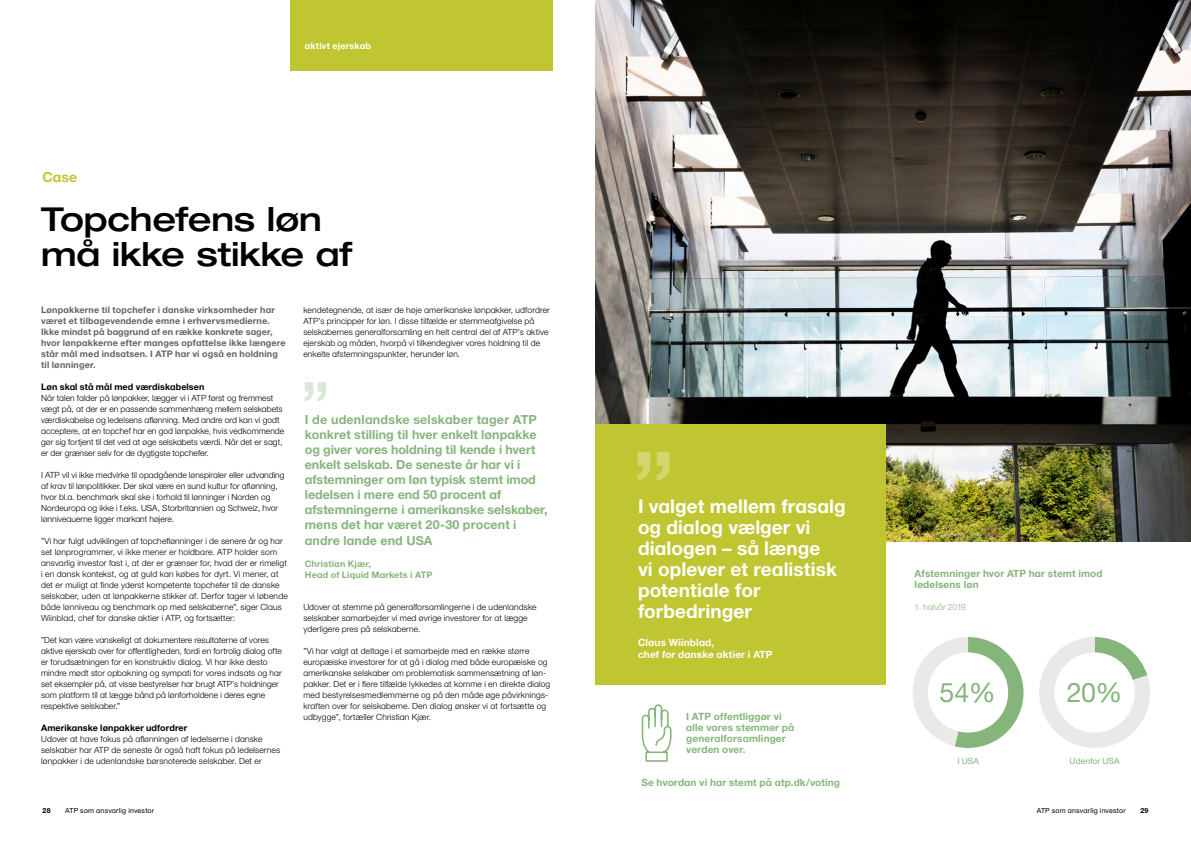
<style>
.page{position:relative;width:1191px;height:842px;background:#fff}
.page>*{position:absolute;margin:0;border:0;box-sizing:border-box;transform-origin:0 0}
.t1{font:700 90px "Helvetica Neue ATP Body";color:#fff}
.t2{font:700 60px "Helvetica Neue ATP Body";color:#85b57b}
.t3{font:500 33px/35px "Helvetica Neue ATP Head";letter-spacing:-.005em;color:#000}
.t4{font:26.9px "Helvetica Neue ATP Body";color:#85b57b}
.t5{font:700 19px/21px "Helvetica Neue ATP Body";letter-spacing:.005em;color:#fff}
.t6{font:700 14px "Helvetica Neue ATP Body";color:#c0c632}
.t7{font:700 12.5px/15.1px "Helvetica Neue ATP Body";color:#85b57b}
.t8{font:700 10px/11px "Helvetica Neue ATP Body";letter-spacing:.015em;color:#85b57b}
.t9{font:700 10px/12px "Helvetica Neue ATP Body";letter-spacing:.015em;color:#fff}
.t10{font:700 9px/11px "Helvetica Neue ATP Body";letter-spacing:.02em;color:#646363}
.t11{font:700 9px "Helvetica Neue ATP Body";letter-spacing:.01em;color:#000}
.t12{font:700 9px/11px "Helvetica Neue ATP Body";letter-spacing:.02em;color:#85b57b}
.t13{font:700 9px "Helvetica Neue ATP Body";letter-spacing:.02em;color:#fff}
.t14{font:300 8.5px/11px "Helvetica Neue ATP Body";letter-spacing:.01em;color:#000}
.t15{font:8.5px "Helvetica Neue ATP Body";color:#85b57b}
.t16{font:300 8.5px "Helvetica Neue ATP Body";letter-spacing:-.005em;color:#85b57b}
.t17{font:7px "Helvetica Neue ATP Body";letter-spacing:.025em;color:#000}
.t18{font:700 7px "Helvetica Neue ATP Body";color:#000}
</style>
<div class="page">
<img style="left:595px;top:0;width:596px;height:541px">
<div style="left:291px;top:0;width:262px;height:70px;background:#c0c632"></div>
<div style="left:595px;top:424px;width:291px;height:261px;background:#c0c632"></div>
<svg style="left:913px;top:637px;width:110px;height:111px"></svg>
<svg style="left:1039px;top:637px;width:111px;height:111px"></svg>
<svg style="left:641px;top:704px;width:31px;height:58px"></svg>
<p class="t13" style="left:305px;top:40px;width:68px">aktivt ejerskab</p>
<h3 class="t6" style="left:43px;top:168px;width:36px">Case</h3>
<h3 class="t3" style="left:41px;top:201px;width:312px">Topchefens løn må ikke stikke af</h3>
<p class="t10" style="left:41px;top:304px;width:246px">Lønpakkerne til topchefer i danske virksomheder har været et tilbagevendende emne i erhvervsmedierne.<br>Ikke mindst på baggrund af en række konkrete sager, hvor lønpakkerne efter manges opfattelse ikke længere står mål med indsatsen. I ATP har vi også en holdning til lønninger.</p>
<p class="t11" style="left:41px;top:381px;width:165px">Løn skal stå mål med værdiskabelsen</p>
<p class="t14" style="left:41px;top:393px;width:245px">Når talen falder på lønpakker, lægger vi i ATP først og fremmest vægt på, at der er en passende sammenhæng mellem selskabets værdiskabelse og ledelsens aflønning. Med andre ord kan vi godt acceptere, at en topchef har en god lønpakke, hvis vedkommende gør sig fortjent til det ved at øge selskabets værdi. Når det er sagt, er der grænser selv for de dygtigste topchefer.</p>
<p class="t14" style="left:41px;top:470px;width:245px">I ATP vil vi ikke medvirke til opadgående lønspiraler eller udvanding af krav til lønpolitikker. Der skal være en sund kultur for aflønning, hvor bl.a. benchmark skal ske i forhold til lønninger i Norden og Nordeuropa og ikke i f.eks. USA, Storbritannien og Schweiz, hvor lønniveauerne ligger markant højere.</p>
<p class="t14" style="left:41px;top:535px;width:248px">”Vi har fulgt udviklingen af topcheflønninger i de senere år og har set lønprogrammer, vi ikke mener er holdbare. ATP holder som ansvarlig investor fast i, at der er grænser for, hvad der er rimeligt i en dansk kontekst, og at guld kan købes for dyrt. Vi mener, at det er muligt at finde yderst kompetente topchefer til de danske selskaber, uden at lønpakkerne stikker af. Derfor tager vi løbende både lønniveau og benchmark op med selskaberne”, siger Claus Wiinblad, chef for danske aktier i ATP, og fortsætter:</p>
<p class="t14" style="left:41px;top:634px;width:242px">”Det kan være vanskeligt at dokumentere resultaterne af vores aktive ejerskab over for offentligheden, fordi en fortrolig dialog ofte er forudsætningen for en konstruktiv dialog. Vi har ikke desto mindre mødt stor opbakning og sympati for vores indsats og har set eksempler på, at visse bestyrelser har brugt ATP’s holdninger som platform til at lægge bånd på lønforholdene i deres egne respektive selskaber.”</p>
<p class="t11" style="left:41px;top:722px;width:148px">Amerikanske lønpakker udfordrer</p>
<p class="t14" style="left:41px;top:734px;width:240px">Udover at have fokus på aflønningen af ledelserne i danske selskaber har ATP de seneste år også haft fokus på ledelsernes lønpakker i de udenlandske børsnoterede selskaber. Det er</p>
<p class="t14" style="left:303px;top:305px;width:248px">kendetegnende, at især de høje amerikanske lønpakker, udfordrer ATP’s principper for løn. I disse tilfælde er stemmeafgivelse på selskabernes generalforsamling en helt central del af ATP’s aktive ejerskab og måden, hvorpå vi tilkendegiver vores holdning til de enkelte afstemningspunkter, herunder løn.</p>
<h2 class="t2" style="left:329px;top:417px;width:29px;rotate:-180deg">“</h2>
<p class="t7" style="left:305px;top:411px;width:244px">I de udenlandske selskaber tager ATP konkret stilling til hver enkelt lønpakke og giver vores holdning til kende i hvert enkelt selskab. De seneste år har vi i afstemninger om løn typisk stemt imod ledelsen i mere end 50 procent af afstemningerne i amerikanske selskaber, mens det har været 20-30 procent i andre lande end USA</p>
<p class="t12" style="left:305px;top:558px;width:129px">Christian Kjær,<br>Head of Liquid Markets i ATP</p>
<p class="t14" style="left:303px;top:602px;width:235px">Udover at stemme på generalforsamlingerne i de udenlandske selskaber samarbejder vi med øvrige investorer for at lægge yderligere pres på selskaberne.</p>
<p class="t14" style="left:303px;top:646px;width:248px">”Vi har valgt at deltage i et samarbejde med en række større europæiske investorer for at gå i dialog med både europæiske og amerikanske selskaber om problematisk sammensætning af løn&shy;pakker. Det er i flere tilfælde lykkedes at komme i en direkte dialog med bestyrelsesmedlemmerne og på den måde øge påvirknings&shy;kraften over for selskaberne. Den dialog ønsker vi at fortsætte og udbygge”, fortæller Christian Kjær.</p>
<h1 class="t1" style="left:674px;top:504px;width:43px;rotate:-180deg">“</h1>
<h3 class="t5" style="left:638px;top:495px;width:209px">I valget mellem frasalg og dialog vælger vi dialogen – så længe<br>vi oplever et realistisk potentiale for forbedringer</h3>
<p class="t9" style="left:638px;top:636px;width:136px">Claus Wiinblad,<br>chef for danske aktier i ATP</p>
<p class="t8" style="left:686px;top:711px;width:110px">I ATP offentliggør vi alle vores stemmer på generalforsamlinger verden over.</p>
<p class="t8" style="left:641px;top:777px;width:200px">Se hvordan vi har stemt på atp.dk/voting</p>
<p class="t8" style="left:914px;top:568px;width:189px">Afstemninger hvor ATP har stemt imod ledelsens løn</p>
<p class="t16" style="left:914px;top:602px;width:53px">1. halvår 2019</p>
<h3 class="t4" style="left:939px;top:677px;width:58px">54 %</h3>
<h3 class="t4" style="left:1066px;top:677px;width:57px">20 %</h3>
<p class="t15" style="left:957px;top:756px;width:23px">I USA</p>
<p class="t15" style="left:1069px;top:756px;width:52px">Udenfor USA</p>
<p class="t18" style="left:43px;top:806px;width:10px">28</p>
<p class="t17" style="left:65px;top:806px;width:90px">ATP som ansvarlig investor</p>
<p class="t17" style="left:1036px;top:806px;width:90px">ATP som ansvarlig investor</p>
<p class="t18" style="left:1140px;top:806px;width:10px">29</p>
</div>
